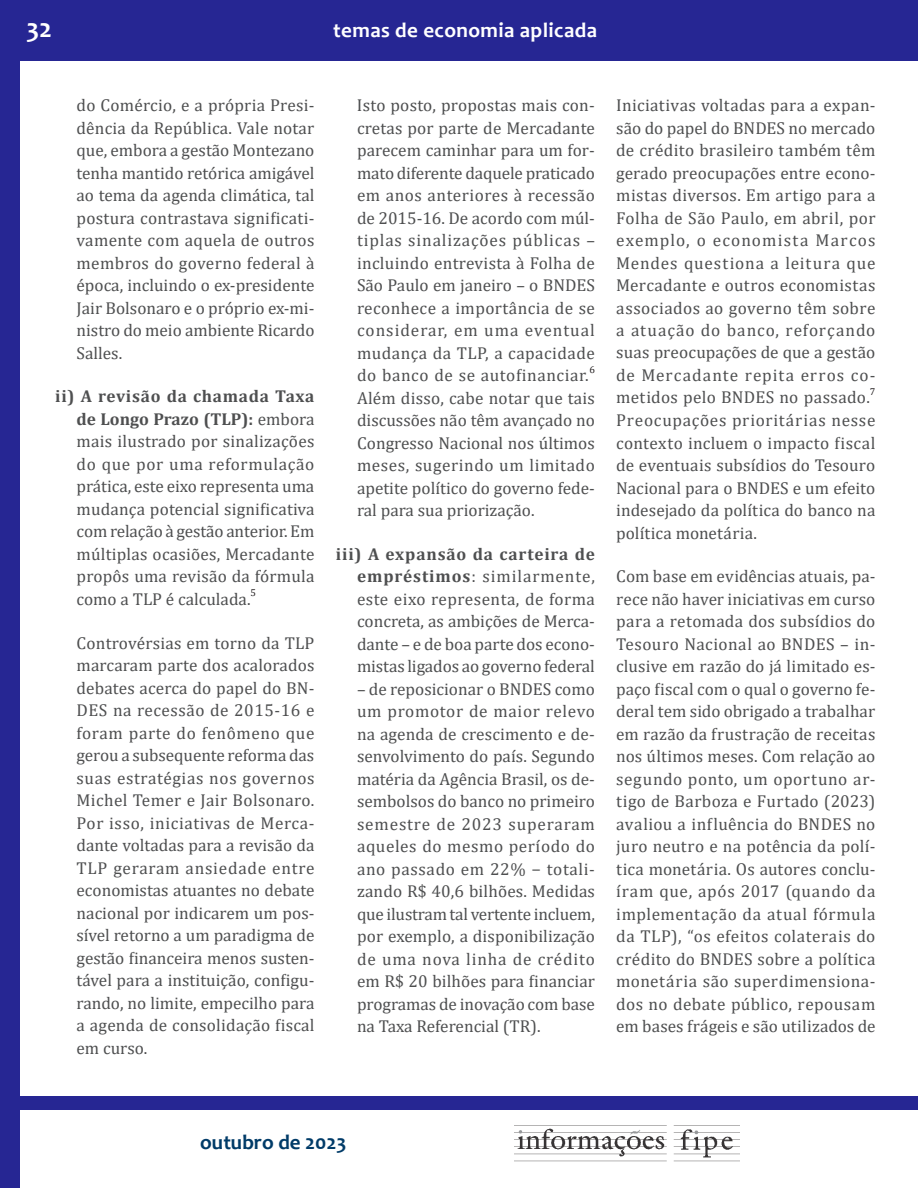
<style>
.page{position:relative;width:918px;height:1188px;background:#fff}
.page>*{position:absolute;margin:0;border:0;box-sizing:border-box;transform-origin:0 0}
.t1{font:700 27px "Candara";color:#fff}
.t2{font:700 21px "Candara";letter-spacing:.02em;color:#fff}
.t3{font:700 21px "Candara";color:#003b68}
.t4{font:17.25px/22.5px "Cambria";color:#4e4f50;text-align:justify}
.t5{font:10.05px "Cambria";color:#231f20}
.s1{font-weight:700}
</style>
<div class="page">
<div style="left:0;top:0;width:20px;height:1188px;background:#262693"></div>
<div style="left:0;top:0;width:918px;height:61px;background:#262693"></div>
<div style="left:15px;top:1097px;width:903px;height:13px;background:#262693"></div>
<img style="left:514px;top:1125px;width:225px;height:37px">
<h1 class="t1" style="left:26px;top:12px;width:27px">32</h1>
<p class="t2" style="left:333px;top:17px;width:265px">temas de economia aplicada</p>
<p class="t4" style="left:77px;top:94px;width:240px">do Comércio, e a própria Presi&shy;dência da República. Vale notar que, embora a gestão Montezano tenha mantido retórica amigável ao tema da agenda climática, tal postura contrastava significati&shy;vamente com aquela de outros membros do governo federal à época, incluindo o ex-presidente Jair Bolsonaro e o próprio ex-mi&shy;nistro do meio ambiente Ricardo Salles.</p>
<p class="t4" style="left:77px;top:385px;width:240px;text-indent:-21px"><span class="s1">ii) A revisão da chamada Taxa de Longo Prazo (TLP):</span> embora mais ilustrado por sinalizações do que por uma reformulação prática, este eixo representa uma mudança potencial significativa com relação à gestão anterior. Em múltiplas ocasiões, Mercadante propôs uma revisão da fórmula como a TLP é calculada.</p>
<p class="t5" style="left:251px;top:587px;width:7px">5</p>
<p class="t4" style="left:76px;top:632px;width:240px">Controvérsias em torno da TLP marcaram parte dos acalorados debates acerca do papel do BN-DES na recessão de 2015-16 e foram parte do fenômeno que gerou a subsequente reforma das suas estratégias nos governos Michel Temer e Jair Bolsonaro.<br>Por isso, iniciativas de Merca&shy;dante voltadas para a revisão da TLP geraram ansiedade entre economistas atuantes no debate nacional por indicarem um pos&shy;sível retorno a um paradigma de gestão financeira menos susten&shy;tável para a instituição, configu&shy;rando, no limite, empecilho para a agenda de consolidação fiscal em curso.</p>
<p class="t4" style="left:357px;top:94px;width:240px">Isto posto, propostas mais con&shy;cretas por parte de Mercadante parecem caminhar para um for&shy;mato diferente daquele praticado em anos anteriores à recessão de 2015-16. De acordo com múl&shy;tiplas sinalizações públicas – incluindo entrevista à Folha de São Paulo em janeiro – o BNDES reconhece a importância de se considerar, em uma eventual mudança da TLP, a capacidade do banco de se autofinanciar.</p>
<p class="t5" style="left:589px;top:363px;width:7px">6</p>
<p class="t4" style="left:357px;top:387px;width:239px">Além disso, cabe notar que tais discussões não têm avançado no Congresso Nacional nos últimos meses, sugerindo um limitado apetite político do governo fede&shy;ral para sua priorização.</p>
<p class="t4" style="left:357px;top:543px;width:240px;text-indent:-21px"><span class="s1">iii) A expansão da carteira de empréstimos</span>: similarmente, este eixo representa, de forma concreta, as ambições de Merca&shy;dante – e de boa parte dos econo&shy;mistas ligados ao governo federal</p>
<p class="t4" style="left:357px;top:678px;width:240px">– de reposicionar o BNDES como um promotor de maior relevo na agenda de crescimento e de&shy;senvolvimento do país. Segundo matéria da Agência Brasil, os de&shy;sembolsos do banco no primeiro semestre de 2023 superaram aqueles do mesmo período do ano passado em 22% − totali&shy;zando R$ 40,6 bilhões. Medidas que ilustram tal vertente incluem, por exemplo, a disponibilização de uma nova linha de crédito em R$ 20 bilhões para financiar programas de inovação com base na Taxa Referencial (TR).</p>
<p class="t4" style="left:616px;top:94px;width:261px">Iniciativas voltadas para a expan&shy;são do papel do BNDES no mercado de crédito brasileiro também têm gerado preocupações entre econo&shy;mistas diversos. Em artigo para a Folha de São Paulo, em abril, por exemplo, o economista Marcos Mendes questiona a leitura que Mercadante e outros economistas associados ao governo têm sobre a atuação do banco, reforçando suas preocupações de que a gestão de Mercadante repita erros co&shy;metidos pelo BNDES no passado.</p>
<p class="t5" style="left:870px;top:386px;width:7px">7</p>
<p class="t4" style="left:616px;top:409px;width:261px">Preocupações prioritárias nesse contexto incluem o impacto fiscal de eventuais subsídios do Tesouro Nacional para o BNDES e um efeito indesejado da política do banco na política monetária.</p>
<p class="t4" style="left:616px;top:565px;width:261px">Com base em evidências atuais, pa&shy;rece não haver iniciativas em curso para a retomada dos subsídios do Tesouro Nacional ao BNDES – in&shy;clusive em razão do já limitado es&shy;paço fiscal com o qual o governo fe&shy;deral tem sido obrigado a trabalhar em razão da frustração de receitas nos últimos meses. Com relação ao segundo ponto, um oportuno ar&shy;tigo de Barboza e Furtado (2023) avaliou a influência do BNDES no juro neutro e na potência da polí&shy;tica monetária. Os autores conclu&shy;íram que, após 2017 (quando da implementação da atual fórmula da TLP), “os efeitos colaterais do crédito do BNDES sobre a política monetária são superdimensiona&shy;dos no debate público, repousam em bases frágeis e são utilizados de</p>
<p class="t3" style="left:200px;top:1129px;width:148px">outubro de 2023</p>
</div>
